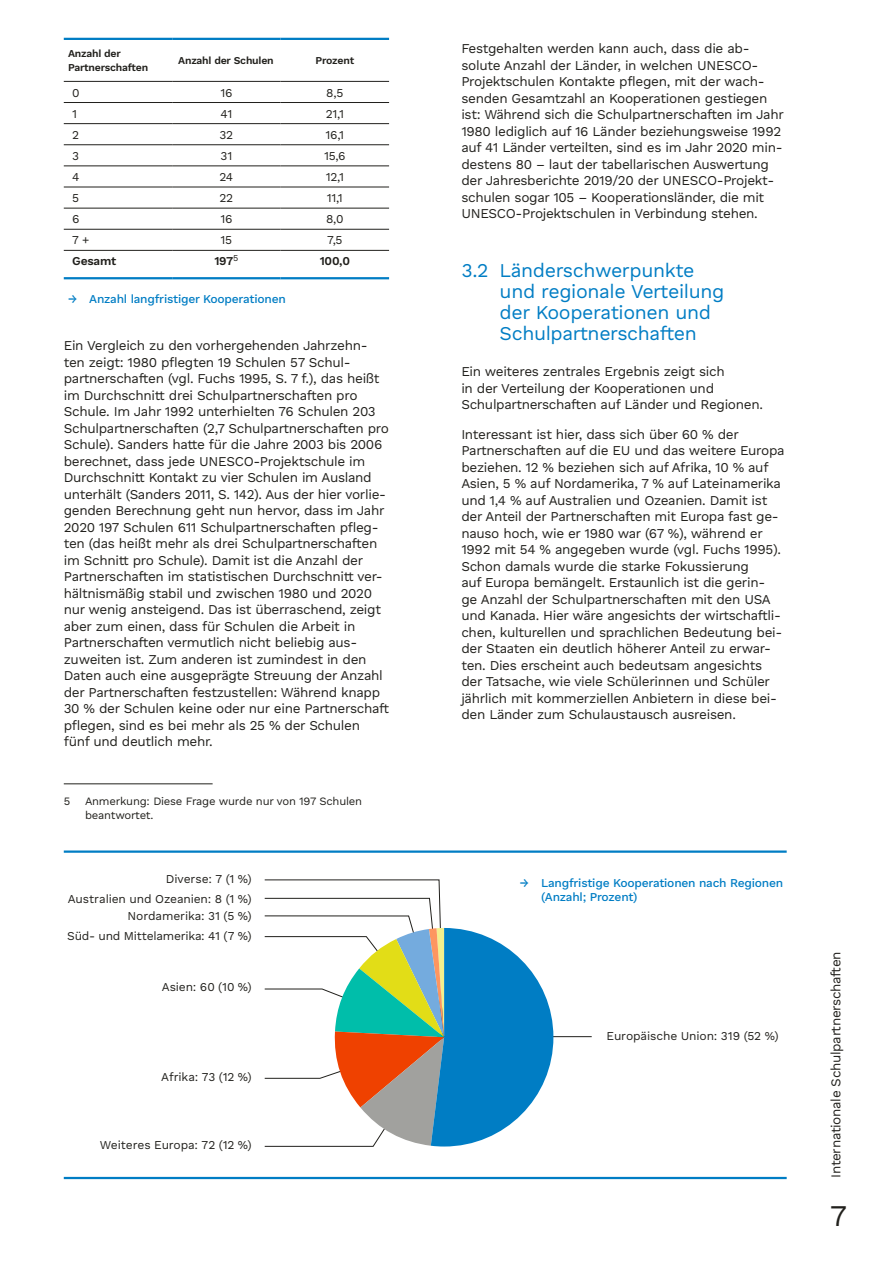
<style>
.page{position:relative;width:893px;height:1263px;background:#fff}
.page>*{position:absolute;margin:0;border:0;box-sizing:border-box;transform-origin:0 0}
.t1{font:30px "Work Sans DUK";color:#21201c}
.t2{font:19.5px/21px "Work Sans DUK";letter-spacing:-.02em;color:#007dc4}
.t3{font:13.5px/16.5px "Work Sans DUK";letter-spacing:-.025em;color:#21201c}
.t4{font:12px/20.2px "Work Sans DUK";letter-spacing:-.015em;color:#21201c;text-align:right}
.t5{font:500 12px/13.5px "Work Sans DUK";letter-spacing:-.02em;color:#007dc4}
.t6{font:600 12px "Work Sans DUK";letter-spacing:-.02em;color:#21201c}
.t7{font:11.25px/13.5px "Work Sans DUK";letter-spacing:-.02em;color:#21201c}
.t8{font:600 10.5px/13.5px "Work Sans DUK";letter-spacing:-.02em;color:#21201c}
</style>
<div class="page">
<hr style="left:64px;top:81px;width:108px;height:1px;background:#21201c">
<hr style="left:172px;top:81px;width:109px;height:1px;background:#21201c">
<hr style="left:281px;top:81px;width:108px;height:1px;background:#21201c">
<hr style="left:64px;top:102px;width:108px;height:1px;background:#21201c">
<hr style="left:172px;top:102px;width:109px;height:1px;background:#21201c">
<hr style="left:281px;top:102px;width:108px;height:1px;background:#21201c">
<hr style="left:64px;top:123px;width:108px;height:1px;background:#21201c">
<hr style="left:172px;top:123px;width:109px;height:1px;background:#21201c">
<hr style="left:281px;top:123px;width:108px;height:1px;background:#21201c">
<hr style="left:64px;top:144px;width:108px;height:1px;background:#21201c">
<hr style="left:172px;top:144px;width:109px;height:1px;background:#21201c">
<hr style="left:281px;top:144px;width:108px;height:1px;background:#21201c">
<hr style="left:64px;top:165px;width:108px;height:1px;background:#21201c">
<hr style="left:172px;top:165px;width:109px;height:1px;background:#21201c">
<hr style="left:281px;top:165px;width:108px;height:1px;background:#21201c">
<hr style="left:64px;top:187px;width:108px;height:1px;background:#21201c">
<hr style="left:172px;top:187px;width:109px;height:1px;background:#21201c">
<hr style="left:281px;top:187px;width:108px;height:1px;background:#21201c">
<hr style="left:64px;top:208px;width:108px;height:1px;background:#21201c">
<hr style="left:172px;top:208px;width:109px;height:1px;background:#21201c">
<hr style="left:281px;top:208px;width:108px;height:1px;background:#21201c">
<hr style="left:64px;top:229px;width:108px;height:1px;background:#21201c">
<hr style="left:172px;top:229px;width:109px;height:1px;background:#21201c">
<hr style="left:281px;top:229px;width:108px;height:1px;background:#21201c">
<hr style="left:64px;top:250px;width:108px;height:1px;background:#21201c">
<hr style="left:172px;top:250px;width:109px;height:1px;background:#21201c">
<hr style="left:281px;top:250px;width:108px;height:1px;background:#21201c">
<hr style="left:64px;top:38px;width:108px;height:2px;background:#007dc4">
<hr style="left:172px;top:38px;width:109px;height:2px;background:#007dc4">
<hr style="left:281px;top:38px;width:108px;height:2px;background:#007dc4">
<hr style="left:64px;top:277px;width:108px;height:2px;background:#007dc4">
<hr style="left:172px;top:277px;width:109px;height:2px;background:#007dc4">
<hr style="left:281px;top:277px;width:108px;height:2px;background:#007dc4">
<hr style="left:64px;top:783px;width:149px;height:1px;background:#21201c">
<hr style="left:64px;top:850px;width:723px;height:3px;background:#007dc4">
<hr style="left:64px;top:1177px;width:723px;height:2px;background:#007dc4">
<hr style="left:437px;top:1036px;width:155px;height:1px;background:#21201c">
<svg style="left:264px;top:879px;width:289px;height:268px"></svg>
<p class="t8" style="left:68px;top:48px;width:82px">Anzahl der<br>Partnerschaften</p>
<p class="t8" style="left:178px;top:54px;width:97px">Anzahl der Schulen</p>
<p class="t8" style="left:316px;top:54px;width:40px">Prozent</p>
<p class="t4" style="left:72px;top:83px;width:9px">0</p>
<p class="t4" style="left:220px;top:83px;width:14px">16</p>
<p class="t4" style="left:326px;top:83px;width:19px">8,5</p>
<p class="t4" style="left:72px;top:104px;width:6px">1</p>
<p class="t4" style="left:221px;top:104px;width:13px">41</p>
<p class="t4" style="left:326px;top:104px;width:20px">21,1</p>
<p class="t4" style="left:72px;top:125px;width:8px">2</p>
<p class="t4" style="left:220px;top:125px;width:15px">32</p>
<p class="t4" style="left:326px;top:125px;width:20px">16,1</p>
<p class="t4" style="left:72px;top:146px;width:8px">3</p>
<p class="t4" style="left:221px;top:146px;width:13px">31</p>
<p class="t4" style="left:324px;top:146px;width:23px">15,6</p>
<p class="t4" style="left:72px;top:167px;width:9px">4</p>
<p class="t4" style="left:220px;top:167px;width:15px">24</p>
<p class="t4" style="left:326px;top:167px;width:20px">12,1</p>
<p class="t4" style="left:72px;top:188px;width:8px">5</p>
<p class="t4" style="left:219px;top:188px;width:15px">22</p>
<p class="t4" style="left:327px;top:188px;width:18px">11,1</p>
<p class="t4" style="left:72px;top:210px;width:9px">6</p>
<p class="t4" style="left:220px;top:210px;width:14px">16</p>
<p class="t4" style="left:326px;top:210px;width:19px">8,0</p>
<p class="t4" style="left:72px;top:231px;width:19px">7 +</p>
<p class="t4" style="left:221px;top:231px;width:13px">15</p>
<p class="t4" style="left:327px;top:231px;width:17px">7,5</p>
<p class="t6" style="left:72px;top:254px;width:46px">Gesamt</p>
<p class="t6" style="left:214px;top:254px;width:25px">197<sup>5</sup></p>
<p class="t6" style="left:320px;top:254px;width:32px">100,0</p>
<p class="t5" style="left:68px;top:293px;width:219px">→ Anzahl langfristiger Kooperationen</p>
<p class="t3" style="left:64px;top:338px;width:327px">Ein Vergleich zu den vorhergehenden Jahrzehn&shy;ten zeigt: 1980 pflegten 19 Schulen 57 Schul&shy;partnerschaften (vgl. Fuchs 1995, S. 7 f.), das heißt im Durchschnitt drei Schulpartnerschaften pro Schule. Im Jahr 1992 unterhielten 76 Schulen 203<br>Schulpartnerschaften (2,7 Schulpartnerschaften pro Schule). Sanders hatte für die Jahre 2003 bis 2006 berechnet, dass jede UNESCO-Projektschule im Durchschnitt Kontakt zu vier Schulen im Ausland unterhält (Sanders 2011, S. 142). Aus der hier vorlie&shy;genden Berechnung geht nun hervor, dass im Jahr 2020 197 Schulen 611 Schulpartnerschaften pfleg&shy;ten (das heißt mehr als drei Schulpartnerschaften im Schnitt pro Schule). Damit ist die Anzahl der Partnerschaften im statistischen Durchschnitt ver&shy;hältnismäßig stabil und zwischen 1980 und 2020 nur wenig ansteigend. Das ist überraschend, zeigt aber zum einen, dass für Schulen die Arbeit in Partnerschaften vermutlich nicht beliebig aus&shy;zuweiten ist. Zum anderen ist zumindest in den Daten auch eine ausgeprägte Streuung der Anzahl der Partnerschaften festzustellen: Während knapp 30 % der Schulen keine oder nur eine Partnerschaft pflegen, sind es bei mehr als 25 % der Schulen fünf und deutlich mehr.</p>
<p class="t7" style="left:64px;top:795px;width:8px">5</p>
<p class="t7" style="left:85px;top:795px;width:279px">Anmerkung: Diese Frage wurde nur von 197 Schulen beantwortet.</p>
<p class="t4" style="left:68px;top:869px;width:185px">Diverse: 7 (1 %)<br>Australien und Ozeanien: 8 (1 %)</p>
<p class="t4" style="left:67px;top:906px;width:186px">Nordamerika: 31 (5 %)<br>Süd- und Mittelamerika: 41 (7 %)</p>
<p class="t4" style="left:162px;top:978px;width:92px">Asien: 60 (10 %)</p>
<p class="t4" style="left:161px;top:1067px;width:92px">Afrika: 73 (12 %)</p>
<p class="t4" style="left:100px;top:1135px;width:154px">Weiteres Europa: 72 (12 %)</p>
<p class="t3" style="left:461px;top:41px;width:324px">Festgehalten werden kann auch, dass die ab&shy;solute Anzahl der Länder, in welchen UNESCO-Projektschulen Kontakte pflegen, mit der wach&shy;senden Gesamtzahl an Kooperationen gestiegen ist: Während sich die Schulpartnerschaften im Jahr 1980 lediglich auf 16 Länder beziehungsweise 1992 auf 41 Länder verteilten, sind es im Jahr 2020 min&shy;destens 80 – laut der tabellarischen Auswertung der Jahresberichte 2019/20 der UNESCO-Projekt&shy;schulen sogar 105 – Kooperationsländer, die mit UNESCO-Projektschulen in Verbindung stehen.</p>
<h2 class="t2" style="left:500px;top:260px;width:226px;text-indent:-38px">3.2 Länderschwerpunkte und regionale Verteilung der Kooperationen und<br>Schulpartnerschaften</h2>
<p class="t3" style="left:461px;top:364px;width:303px">Ein weiteres zentrales Ergebnis zeigt sich<br>in der Verteilung der Kooperationen und<br>Schulpartnerschaften auf Länder und Regionen.</p>
<p class="t3" style="left:461px;top:426px;width:325px">Interessant ist hier, dass sich über 60 % der Partnerschaften auf die EU und das weitere Europa beziehen. 12 % beziehen sich auf Afrika, 10 % auf Asien, 5 % auf Nordamerika, 7 % auf Lateinamerika und 1,4 % auf Australien und Ozeanien. Damit ist der Anteil der Partnerschaften mit Europa fast ge&shy;nauso hoch, wie er 1980 war (67 %), während er 1992 mit 54 % angegeben wurde (vgl. Fuchs 1995).<br>Schon damals wurde die starke Fokussierung<br>auf Europa bemängelt. Erstaunlich ist die gerin-<br>ge Anzahl der Schulpartnerschaften mit den USA und Kanada. Hier wäre angesichts der wirtschaftli&shy;chen, kulturellen und sprachlichen Bedeutung bei&shy;der Staaten ein deutlich höherer Anteil zu erwar&shy;ten. Dies erscheint auch bedeutsam angesichts der Tatsache, wie viele Schülerinnen und Schüler jährlich mit kommerziellen Anbietern in diese bei&shy;den Länder zum Schulaustausch ausreisen.</p>
<p class="t5" style="left:541px;top:877px;width:244px;text-indent:-21px">→ Langfristige Kooperationen nach Regionen (Anzahl; Prozent)</p>
<p class="t4" style="left:607px;top:1027px;width:174px">Europäische Union: 319 (52 %)</p>
<p class="t3" style="left:828px;top:1178px;width:228px;rotate:-90deg">Internationale Schulpartnerschaften</p>
<h1 class="t1" style="left:830px;top:1198px;width:18px">7</h1>
</div>
